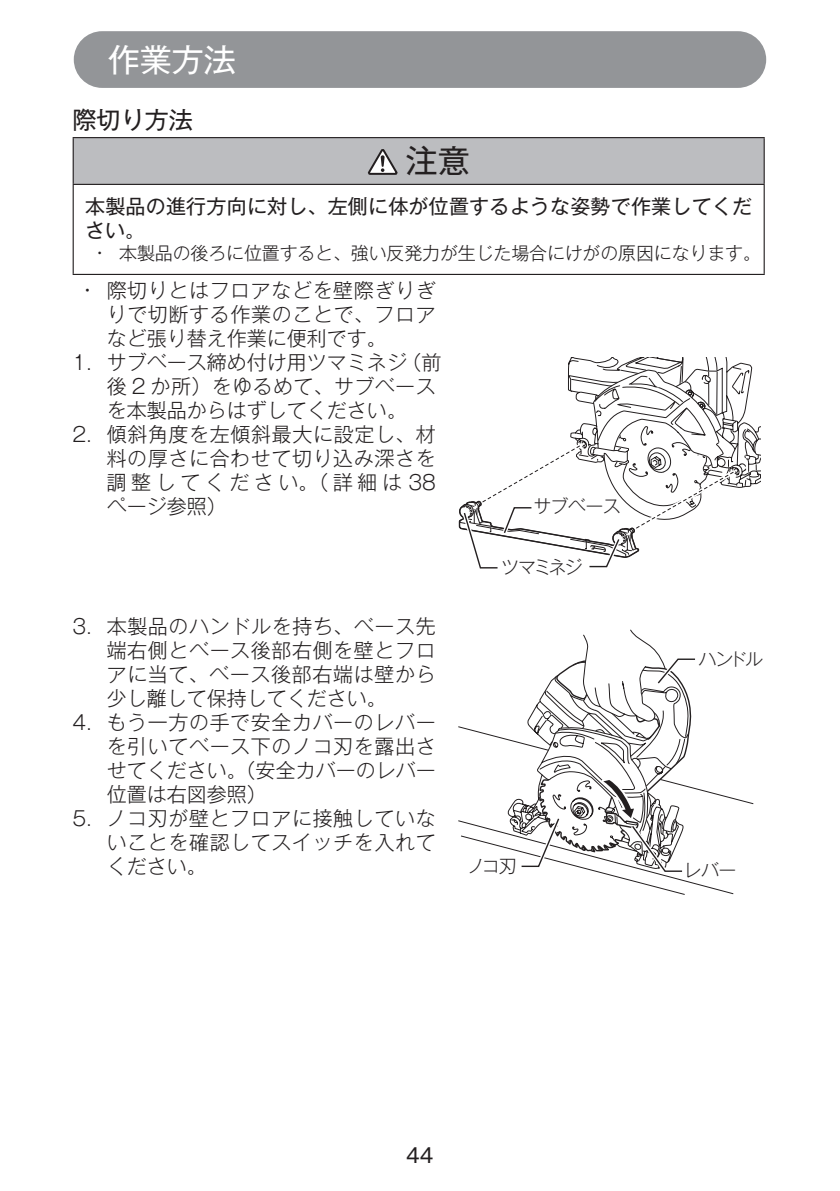
<style>
.page{position:relative;width:840px;height:1191px;background:#fff}
.page>*{position:absolute;margin:0;border:0;box-sizing:border-box;transform-origin:0 0}
.t1{font:32px "Gothic MB101 Pro";color:#fff}
.t2{font:32px "Gothic MB101 Pro";color:#231f20}
.t3{font:24px "Gothic MB101 Pro";color:#231f20}
.t4{font:300 20px/24px "Gothic MB101 Pro";letter-spacing:.03em;color:#231f20;text-align:justify}
.t5{font:300 20px/24px "Gothic MB101 Pro";color:#231f20}
.t6{font:20px/24px "Gothic MB101 Pro";letter-spacing:.01em;color:#231f20}
.t7{font:300 18px "Gothic MB101 Pro";letter-spacing:-.01em;color:#231f20}
.t8{font:18px "Gothic MB101 Pro Light 90 msp RKSJ H";letter-spacing:-.065em;color:#231f20}
</style>
<div class="page">
<div style="left:74px;top:31px;width:691px;height:57px;background:#939598;border-radius:28px"></div>
<div style="left:73px;top:138px;width:690px;height:46px;background:#bcbdc0"></div>
<hr style="left:73px;top:185px;width:1px;height:89px;background:#231f20">
<hr style="left:763px;top:185px;width:1px;height:89px;background:#231f20">
<hr style="left:73px;top:137px;width:691px;height:1px;background:#231f20">
<hr style="left:73px;top:138px;width:1px;height:46px;background:#231f20">
<hr style="left:763px;top:138px;width:1px;height:46px;background:#231f20">
<hr style="left:73px;top:184px;width:691px;height:1px;background:#231f20">
<hr style="left:73px;top:274px;width:691px;height:1px;background:#231f20">
<svg style="left:367px;top:149px;width:30px;height:26px"></svg>
<svg style="left:458px;top:358px;width:301px;height:211px"></svg>
<svg style="left:458px;top:726px;width:295px;height:169px"></svg>
<svg style="left:507px;top:629px;width:191px;height:265px"></svg>
<h1 class="t1" style="left:108px;top:33px;width:129px">作業方法</h1>
<p class="t3" style="left:73px;top:99px;width:121px">際切り方法</p>
<h1 class="t2" style="left:405px;top:134px;width:65px">注意</h1>
<p class="t6" style="left:85px;top:192px;width:668px">本製品の進行方向に対し、左側に体が位置するような姿勢で作業してください。</p>
<p class="t7" style="left:96px;top:238px;width:665px">• 本製品の後ろに位置すると、強い反発力が生じた場合にけがの原因になります。</p>
<p class="t4" style="left:107px;top:276px;width:330px;text-indent:-23px">• 際切りとはフロアなどを壁際ぎりぎりで切断する作業のことで、フロアなど張り替え作業に便利です。</p>
<p class="t5" style="left:107px;top:348px;width:336px;text-indent:-34px">1. サブベース締め付け用ツマミネジ（前後 2 か所）をゆるめて、サブベースを本製品からはずしてください。</p>
<p class="t4" style="left:107px;top:420px;width:330px;text-indent:-34px">2. 傾斜角度を左傾斜最大に設定し、材料の厚さに合わせて切り込み深さを調整してください。（詳細は38ページ参照）</p>
<p class="t8" style="left:533px;top:491px;width:89px">サブベース</p>
<p class="t4" style="left:107px;top:612px;width:330px;text-indent:-34px">3. 本製品のハンドルを持ち、ベース先端右側とベース後部右側を壁とフロアに当て、ベース後部右端は壁から少し離して保持してください。</p>
<p class="t4" style="left:107px;top:708px;width:330px;text-indent:-34px">4. もう一方の手で安全カバーのレバーを引いてベース下のノコ刃を露出させてください。（安全カバーのレバー位置は右図参照）</p>
<p class="t4" style="left:107px;top:804px;width:330px;text-indent:-34px">5. ノコ刃が壁とフロアに接触していないことを確認してスイッチを入れてください。</p>
<p class="t8" style="left:501px;top:552px;width:83px">ツマミネジ</p>
<p class="t8" style="left:698px;top:644px;width:66px">ハンドル</p>
<p class="t8" style="left:467px;top:851px;width:51px">ノコ刃</p>
<p class="t8" style="left:683px;top:855px;width:54px">レバー</p>
<p class="t6" style="left:406px;top:1140px;width:29px">44</p>
</div>
